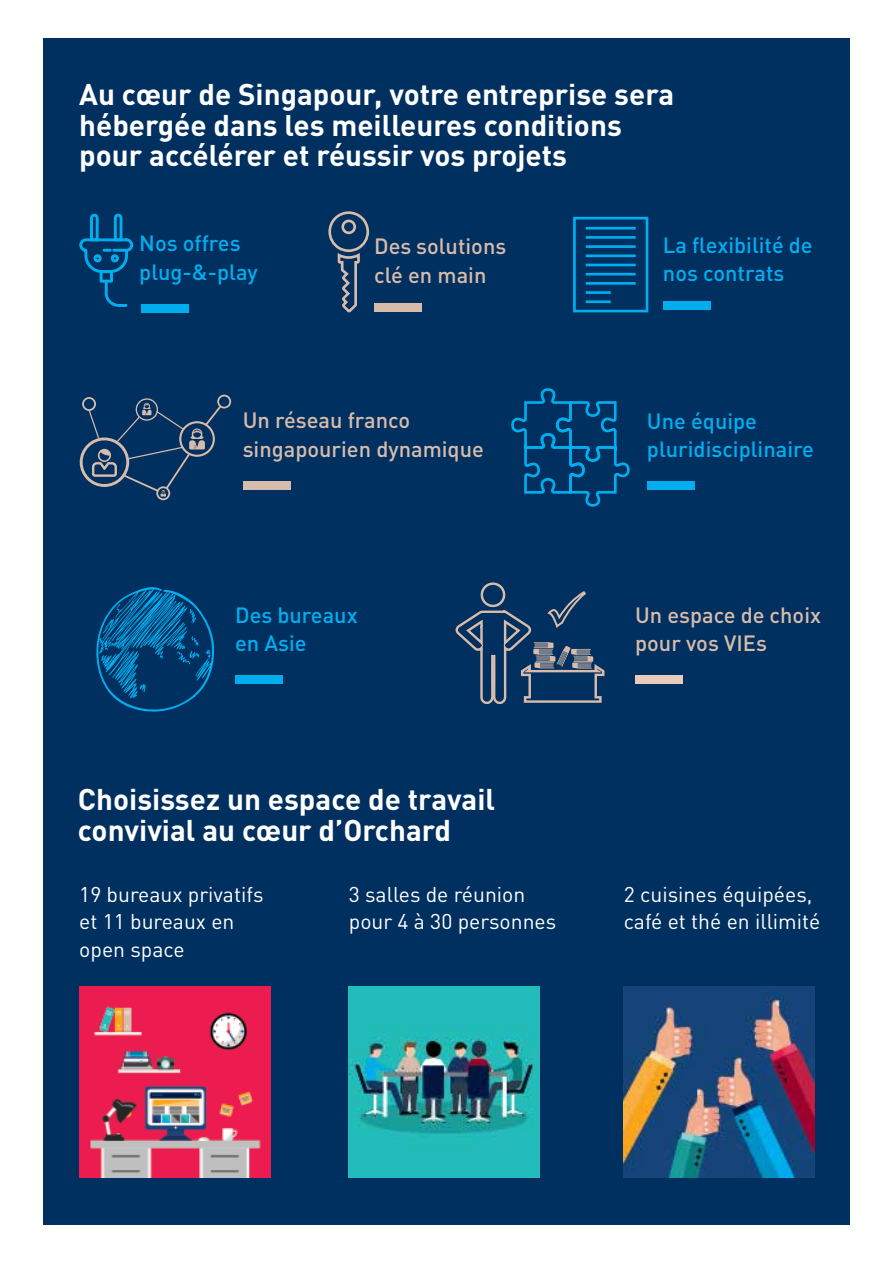
<style>
.page{position:relative;width:893px;height:1263px;background:#fff}
.page>*{position:absolute;margin:0;border:0;box-sizing:border-box;transform-origin:0 0}
.t1{font:700 29.55px/30.8px "DIN Pro";color:#fff}
.t2{font:500 21.9px/28.7px "DIN Pro";color:#00aeef}
.t3{font:500 21.9px/28.7px "DIN Pro";color:#d8bcab}
.t4{font:21.15px/27.5px "DIN Pro";color:#fff}
</style>
<div class="page">
<div style="left:43px;top:38px;width:807px;height:1187px;background:#00305f"></div>
<img style="left:79px;top:987px;width:191px;height:191px">
<img style="left:349px;top:987px;width:191px;height:191px">
<img style="left:624px;top:987px;width:191px;height:191px">
<div style="left:141px;top:304px;width:48px;height:8px;background:#00aeef"></div>
<svg style="left:79px;top:213px;width:55px;height:94px"></svg>
<div style="left:374px;top:304px;width:48px;height:8px;background:#d8bcab"></div>
<svg style="left:328px;top:211px;width:42px;height:102px"></svg>
<div style="left:663px;top:302px;width:48px;height:8px;background:#00aeef"></div>
<div style="left:573px;top:217px;width:75px;height:95px;border:3px solid #00aeef"></div>
<hr style="left:586px;top:227px;width:50px;height:3px;background:#00aeef">
<hr style="left:586px;top:236px;width:50px;height:3px;background:#00aeef">
<hr style="left:586px;top:245px;width:50px;height:3px;background:#00aeef">
<hr style="left:586px;top:254px;width:50px;height:3px;background:#00aeef">
<hr style="left:586px;top:264px;width:50px;height:2px;background:#00aeef">
<hr style="left:586px;top:273px;width:50px;height:2px;background:#00aeef">
<hr style="left:586px;top:282px;width:50px;height:3px;background:#00aeef">
<hr style="left:586px;top:291px;width:25px;height:3px;background:#00aeef">
<hr style="left:586px;top:300px;width:25px;height:3px;background:#00aeef">
<div style="left:243px;top:481px;width:48px;height:9px;background:#d8bcab"></div>
<svg style="left:80px;top:395px;width:151px;height:105px"></svg>
<div style="left:647px;top:481px;width:48px;height:8px;background:#00aeef"></div>
<svg style="left:511px;top:388px;width:119px;height:119px"></svg>
<div style="left:635px;top:675px;width:48px;height:8px;background:#e6ccbc"></div>
<div style="left:235px;top:675px;width:48px;height:8px;background:#00aeef"></div>
<svg style="left:96px;top:587px;width:118px;height:125px"></svg>
<div style="left:481px;top:582px;width:24px;height:25px;border:2px solid #d8bcab;border-radius:50%"></div>
<svg style="left:454px;top:610px;width:79px;height:568px"></svg>
<svg style="left:520px;top:642px;width:85px;height:62px"></svg>
<svg style="left:547px;top:591px;width:39px;height:37px"></svg>
<p class="t1" style="left:79px;top:77px;width:596px">Au cœur de Singapour, votre entreprise sera hébergée dans les meilleures conditions pour accélérer et réussir vos projets</p>
<p class="t2" style="left:139px;top:228px;width:120px">Nos offres plug-&amp;-play</p>
<p class="t3" style="left:374px;top:231px;width:134px">Des solutions clé en main</p>
<p class="t2" style="left:663px;top:230px;width:151px">La flexibilité de nos contrats</p>
<p class="t3" style="left:243px;top:405px;width:243px">Un réseau franco singapourien dynamique</p>
<p class="t2" style="left:647px;top:406px;width:168px">Une équipe pluridisciplinaire</p>
<p class="t2" style="left:235px;top:599px;width:124px">Des bureaux en Asie</p>
<p class="t1" style="left:78px;top:783px;width:419px">Choisissez un espace de travail convivial au cœur d’Orchard</p>
<p class="t3" style="left:635px;top:600px;width:187px">Un espace de choix pour vos VIEs</p>
<p class="t4" style="left:79px;top:880px;width:186px">19 bureaux privatifs et 11 bureaux en open space</p>
<p class="t4" style="left:349px;top:880px;width:209px">3 salles de réunion pour 4 à 30 personnes</p>
<p class="t4" style="left:624px;top:880px;width:198px">2 cuisines équipées, café et thé en illimité</p>
</div>
